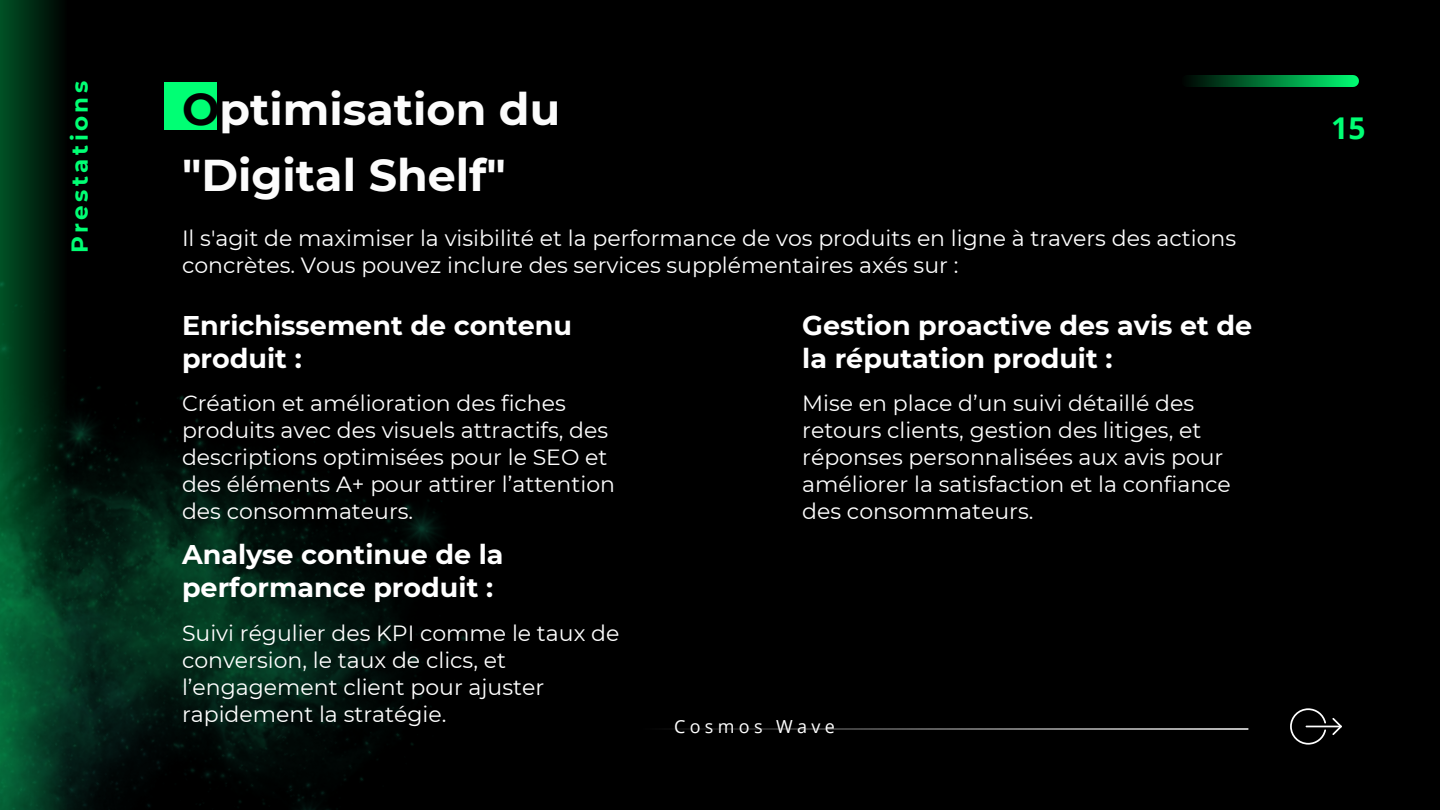
<style>
.page{position:relative;width:1440px;height:810px;background:#000}
.page>*{position:absolute;margin:0;border:0;box-sizing:border-box;transform-origin:0 0}
.t1{font:700 44.4px/66px "Montserrat";color:#fcfcfc}
.t2{font:700 30px "Open Sans";color:#00ff74}
.t3{font:700 27px/33px "Montserrat";color:#fff}
.t4{font:700 23px "Montserrat";letter-spacing:.15em;color:#00ff74}
.t5{font:22px/27px "Montserrat";color:#fff}
.t6{font:18px "Open Sans";letter-spacing:.24em;color:#fff}
.s1{color:#000}
</style>
<div class="page">
<hr style="left:642px;top:728px;width:606px;height:2px;background:#fff">
<div style="left:0;top:0;width:67px;height:810px;background:linear-gradient(to right,#005125,#000201)"></div>
<svg style="left:1188px;top:75px;width:165px;height:12px;background:#00803a"></svg>
<img style="left:0;top:27px;width:466px;height:783px">
<svg style="left:1332px;top:718px;width:10px;height:17px"></svg>
<hr style="left:1306px;top:726px;width:36px;height:1px;background:#fff">
<svg style="left:1290px;top:708px;width:36px;height:36px"></svg>
<p class="t4" style="left:65px;top:253px;width:174px;rotate:-90deg">Prestations</p>
<h1 class="t1" style="left:182px;top:76px;width:380px"><span class="s1">O</span>ptimisation du "Digital Shelf"</h1>
<p class="t5" style="left:182px;top:225px;width:1056px">Il s'agit de maximiser la visibilité et la performance de vos produits en ligne à travers des actions concrètes. Vous pouvez inclure des services supplémentaires axés sur :</p>
<p class="t3" style="left:182px;top:308px;width:392px">Enrichissement de contenu produit :</p>
<p class="t5" style="left:182px;top:390px;width:435px">Création et amélioration des fiches produits avec des visuels attractifs, des descriptions optimisées pour le SEO et des éléments A+ pour attirer l’attention des consommateurs.</p>
<p class="t3" style="left:182px;top:538px;width:323px">Analyse continue de la performance produit :</p>
<p class="t5" style="left:182px;top:619px;width:439px">Suivi régulier des KPI comme le taux de conversion, le taux de clics, et l’engagement client pour ajuster rapidement la stratégie.</p>
<p class="t3" style="left:802px;top:308px;width:452px">Gestion proactive des avis et de la réputation produit :</p>
<p class="t5" style="left:802px;top:390px;width:430px">Mise en place d’un suivi détaillé des retours clients, gestion des litiges, et réponses personnalisées aux avis pour améliorer la satisfaction et la confiance des consommateurs.</p>
<p class="t6" style="left:674px;top:714px;width:162px">Cosmos Wave</p>
<h2 class="t2" style="left:1331px;top:107px;width:36px">15</h2>
</div>
